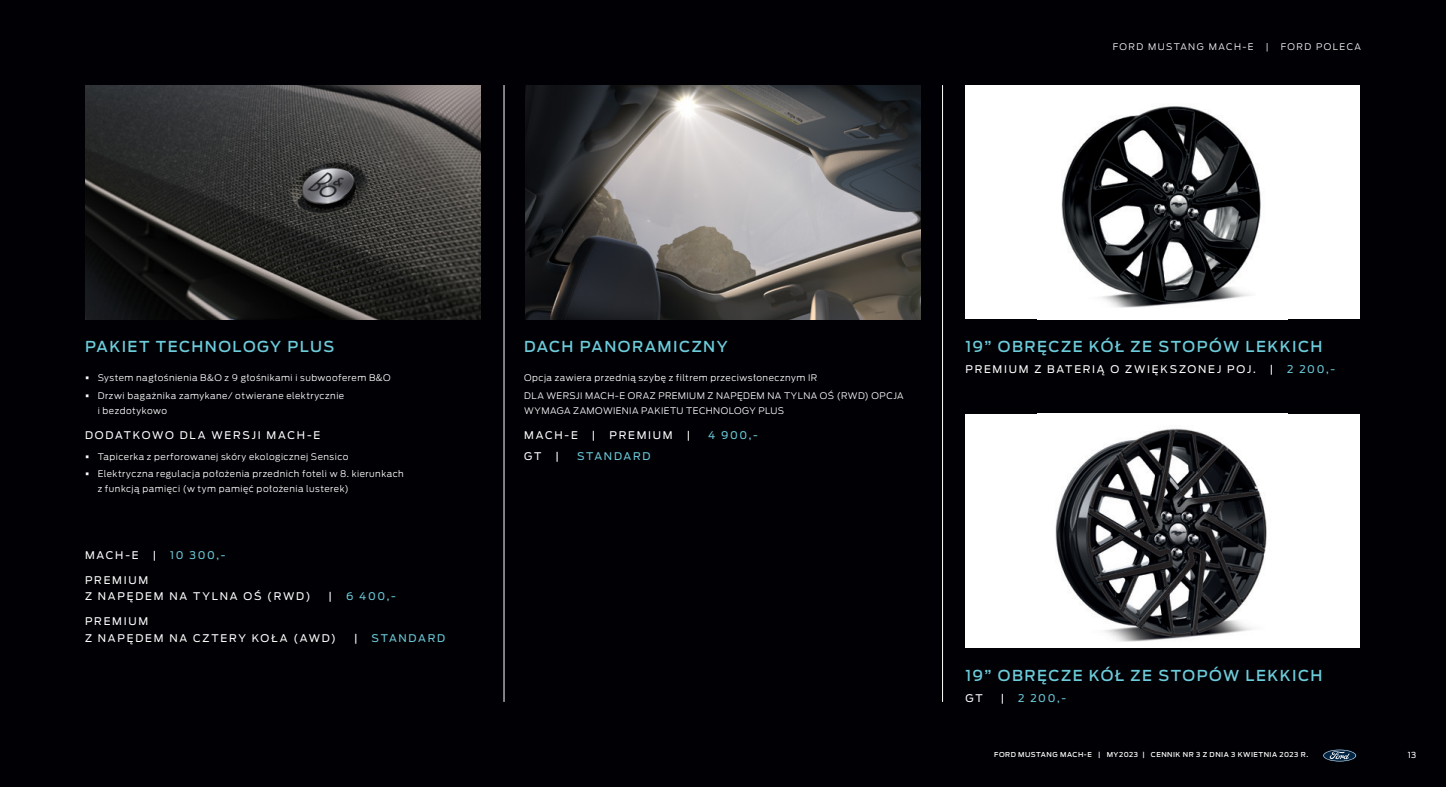
<style>
.page{position:relative;width:1446px;height:787px;background:#000005}
.page>*{position:absolute;margin:0;border:0;box-sizing:border-box;transform-origin:0 0}
.t1{font:500 15px "Ford Antenna";letter-spacing:.095em;color:#6dccda}
.t2{font:10.5px/16.5px "Ford Antenna";letter-spacing:.165em;color:#fff}
.t3{font:10.5px "Ford Antenna";letter-spacing:.16em;color:#6dccda}
.t4{font:300 9px/15px "Ford Antenna";letter-spacing:.05em;color:#fff}
.t5{font:300 9px "Ford Antenna";letter-spacing:.16em;color:#fff}
.t6{font:300 9px "Ford Antenna";letter-spacing:.155em;color:#fff}
.t7{font:8.25px "Ford Antenna";color:#fff}
.t8{font:500 6.75px "Ford Antenna";letter-spacing:.07em;color:#fff}
.s1{font-weight:900;font-size:10.5px}
</style>
<div class="page">
<svg style="left:1322px;top:749px;width:34px;height:13px"></svg>
<svg style="left:1323px;top:749px;width:33px;height:12px"></svg>
<img style="left:525px;top:85px;width:396px;height:234px">
<img style="left:85px;top:85px;width:395px;height:234px">
<div style="left:965px;top:85px;width:394px;height:234px;background:#fff"></div>
<img style="left:1061px;top:106px;width:200px;height:202px">
<div style="left:965px;top:414px;width:394px;height:234px;background:#fff"></div>
<img style="left:1055px;top:428px;width:212px;height:214px">
<hr style="left:942px;top:85px;width:1px;height:617px;background:#fff">
<hr style="left:504px;top:85px;width:1px;height:617px;background:#fff">
<p class="t5" style="left:1113px;top:39px;width:142px">FORD MUSTANG MACH-E</p>
<p class="t4" style="left:1266px;top:38px;width:4px">|</p>
<p class="t6" style="left:1281px;top:39px;width:82px">FORD POLECA</p>
<h1 class="t1" style="left:85px;top:334px;width:251px">PAKIET TECHNOLOGY PLUS</h1>
<p class="t4" style="left:85px;top:369px;width:307px"><span class="s1">•</span> System nagłośnienia B&amp;O z 9 głośnikami i subwooferem B&amp;O</p>
<p class="t4" style="left:98px;top:386px;width:248px;text-indent:-13px"><span class="s1">•</span> Drzwi bagażnika zamykane/ otwierane elektrycznie i bezdotykowo</p>
<p class="t2" style="left:85px;top:426px;width:237px">DODATKOWO DLA WERSJI MACH-E</p>
<p class="t4" style="left:85px;top:448px;width:265px"><span class="s1">•</span> Tapicerka z perforowanej skóry ekologicznej Sensico</p>
<p class="t4" style="left:98px;top:465px;width:307px;text-indent:-13px"><span class="s1">•</span> Elektryczna regulacja położenia przednich foteli w 8. kierunkach z funkcją pamięci (w tym pamięć położenia lusterek)</p>
<p class="t2" style="left:85px;top:545px;width:55px">MACH-E</p>
<p class="t2" style="left:153px;top:545px;width:5px">|</p>
<p class="t3" style="left:170px;top:546px;width:57px">10 300,-</p>
<p class="t2" style="left:85px;top:570px;width:227px">PREMIUM<br>Z NAPĘDEM NA TYLNA OŚ (RWD)</p>
<p class="t2" style="left:328px;top:587px;width:5px">|</p>
<p class="t3" style="left:346px;top:587px;width:51px">6 400,-</p>
<p class="t2" style="left:85px;top:612px;width:252px">PREMIUM<br>Z NAPĘDEM NA CZTERY KOŁA (AWD)</p>
<p class="t2" style="left:354px;top:628px;width:5px">|</p>
<p class="t3" style="left:372px;top:629px;width:75px">STANDARD</p>
<h1 class="t1" style="left:524px;top:334px;width:205px">DACH PANORAMICZNY</h1>
<p class="t4" style="left:524px;top:368px;width:381px;line-height:17.1px">Opcja zawiera przednią szybę z filtrem przeciwsłonecznym IR<br>DLA WERSJI MACH-E ORAZ PREMIUM Z NAPĘDEM NA TYLNA OŚ (RWD) OPCJA</p>
<p class="t4" style="left:524px;top:401px;width:262px">WYMAGA ZAMOWIENIA PAKIETU TECHNOLOGY PLUS</p>
<p class="t2" style="left:524px;top:426px;width:55px">MACH-E</p>
<p class="t2" style="left:592px;top:426px;width:5px">|</p>
<p class="t2" style="left:609px;top:426px;width:65px">PREMIUM</p>
<p class="t2" style="left:687px;top:426px;width:5px">|</p>
<p class="t3" style="left:708px;top:426px;width:51px">4 900,-</p>
<p class="t2" style="left:524px;top:447px;width:19px">GT</p>
<p class="t2" style="left:555px;top:447px;width:5px">|</p>
<p class="t3" style="left:577px;top:447px;width:75px">STANDARD</p>
<h1 class="t1" style="left:965px;top:334px;width:358px">19” OBRĘCZE KÓŁ ZE STOPÓW LEKKICH</h1>
<p class="t2" style="left:965px;top:359px;width:292px">PREMIUM Z BATERIĄ O ZWIĘKSZONEJ POJ.</p>
<p class="t2" style="left:1269px;top:359px;width:5px">|</p>
<p class="t3" style="left:1287px;top:360px;width:49px">2 200,-</p>
<h1 class="t1" style="left:965px;top:662px;width:358px">19” OBRĘCZE KÓŁ ZE STOPÓW LEKKICH</h1>
<p class="t2" style="left:965px;top:688px;width:19px">GT</p>
<p class="t2" style="left:1001px;top:688px;width:5px">|</p>
<p class="t3" style="left:1018px;top:688px;width:49px">2 200,-</p>
<p class="t8" style="left:994px;top:749px;width:315px">FORD MUSTANG MACH-E | MY2023 | CENNIK NR 3 Z DNIA 3 KWIETNIA 2023 R.</p>
<p class="t7" style="left:1407px;top:747px;width:10px">13</p>
</div>
